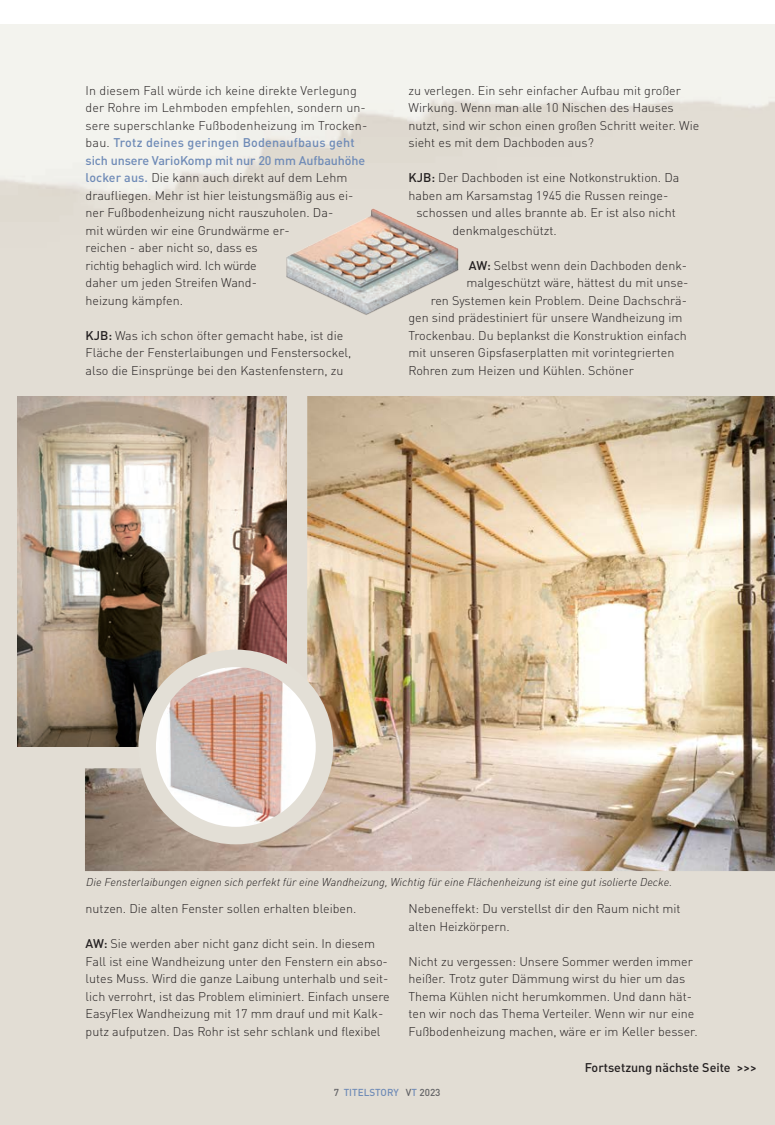
<style>
.page{position:relative;width:775px;height:1125px;background:#fff}
.page>*{position:absolute;margin:0;border:0;box-sizing:border-box;transform-origin:0 0}
.t1{font:300 12.5px/17.5px "DIN Pro";color:#231f20}
.t2{font:500 12.5px "DIN Pro";color:#231f20}
.t3{font:italic 300 11.25px "DIN Pro";color:#231f20}
.t4{font:500 10px "DIN Pro";color:#6f8bb7}
.s1{font-weight:500;color:#6f8bb7}
.s2{font-weight:500}
.s3{color:#636366}
</style>
<div class="page">
<img style="left:0;top:25px;width:774px;height:1099px">
<img style="left:85px;top:396px;width:689px;height:475px">
<img style="left:18px;top:396px;width:268px;height:351px">
<img style="left:250px;top:188px;width:244px;height:152px">
<img style="left:147px;top:658px;width:173px;height:172px">
<div style="left:138px;top:649px;width:195px;height:195px;border:18px solid #e3dfd6;border-radius:50%"></div>
<p class="t1" style="left:86px;top:80px;width:283px">In diesem Fall würde ich keine direkte Verlegung der Rohre im Lehmboden empfehlen, sondern un&shy;sere superschlanke Fußbodenheizung im Trocken&shy;bau. <span class="s1">Trotz deines geringen Bodenaufbaus geht sich unsere VarioKomp mit nur 20 mm Aufbauhöhe locker aus.</span> Die kann auch direkt auf dem Lehm draufliegen. Mehr ist hier leistungsmäßig aus ei&shy;ner Fußbodenheizung nicht rauszuholen. Da-<br>mit würden wir eine Grundwärme er-<br>reichen - aber nicht so, dass es<br>richtig behaglich wird. Ich würde<br>daher um jeden Streifen Wand-<br>heizung kämpfen.</p>
<p class="t1" style="left:86px;top:325px;width:267px"><span class="s2">KJB:</span> Was ich schon öfter gemacht habe, ist die<br>Fläche der Fensterlaibungen und Fenstersockel, also die Einsprünge bei den Kastenfenstern, zu</p>
<p class="t1" style="left:408px;top:80px;width:292px">zu verlegen. Ein sehr einfacher Aufbau mit großer Wirkung. Wenn man alle 10 Nischen des Hauses nutzt, sind wir schon einen großen Schritt weiter. Wie sieht es mit dem Dachboden aus?</p>
<p class="t1" style="left:408px;top:168px;width:272px"><span class="s2">KJB:</span> Der Dachboden ist eine Notkonstruktion. Da</p>
<p class="t1" style="left:408px;top:185px;width:261px">haben am Karsamstag 1945 die Russen reinge-</p>
<p class="t1" style="left:416px;top:203px;width:260px">schossen und alles brannte ab. Er ist also nicht</p>
<p class="t1" style="left:452px;top:220px;width:106px">denkmalgeschützt.</p>
<p class="t1" style="left:468px;top:255px;width:220px"><span class="s2">AW:</span> Selbst wenn dein Dachboden denk-</p>
<p class="t1" style="left:466px;top:273px;width:223px">malgeschützt wäre, hättest du mit unse-</p>
<p class="t1" style="left:430px;top:290px;width:258px">ren Systemen kein Problem. Deine Dachschrä-</p>
<p class="t1" style="left:408px;top:308px;width:275px">gen sind prädestiniert für unsere Wandheizung im</p>
<p class="t1" style="left:408px;top:325px;width:280px">Trockenbau. Du beplankst die Konstruktion einfach</p>
<p class="t1" style="left:408px;top:343px;width:267px">mit unseren Gipsfaserplatten mit vorintegrierten</p>
<p class="t1" style="left:408px;top:360px;width:227px">Rohren zum Heizen und Kühlen. Schöner</p>
<p class="t3" style="left:86px;top:874px;width:587px">Die Fensterlaibungen eignen sich perfekt für eine Wandheizung, Wichtig für eine Flächenheizung ist eine gut isolierte Decke.</p>
<p class="t1" style="left:86px;top:898px;width:272px">nutzen. Die alten Fenster sollen erhalten bleiben.</p>
<p class="t1" style="left:86px;top:933px;width:305px"><span class="s2">AW:</span> Sie werden aber nicht ganz dicht sein. In diesem Fall ist eine Wandheizung unter den Fenstern ein abso&shy;lutes Muss. Wird die ganze Laibung unterhalb und seit&shy;lich verrohrt, ist das Problem eliminiert. Einfach unsere EasyFlex Wandheizung mit 17 mm drauf und mit Kalk&shy;putz aufputzen. Das Rohr ist sehr schlank und flexibel</p>
<p class="t1" style="left:408px;top:898px;width:273px">Nebeneffekt: Du verstellst dir den Raum nicht mit alten Heizkörpern.</p>
<p class="t1" style="left:408px;top:951px;width:290px">Nicht zu vergessen: Unsere Sommer werden immer heißer. Trotz guter Dämmung wirst du hier um das Thema Kühlen nicht herumkommen. Und dann hät&shy;ten wir noch das Thema Verteiler. Wenn wir nur eine Fußbodenheizung machen, wäre er im Keller besser.</p>
<p class="t2" style="left:584px;top:1057px;width:173px">Fortsetzung nächste Seite &gt;&gt;&gt;</p>
<p class="t4" style="left:333px;top:1084px;width:108px"><span class="s3">7</span> TITELSTORY <span class="s3">V</span>T <span class="s3">2023</span></p>
</div>
